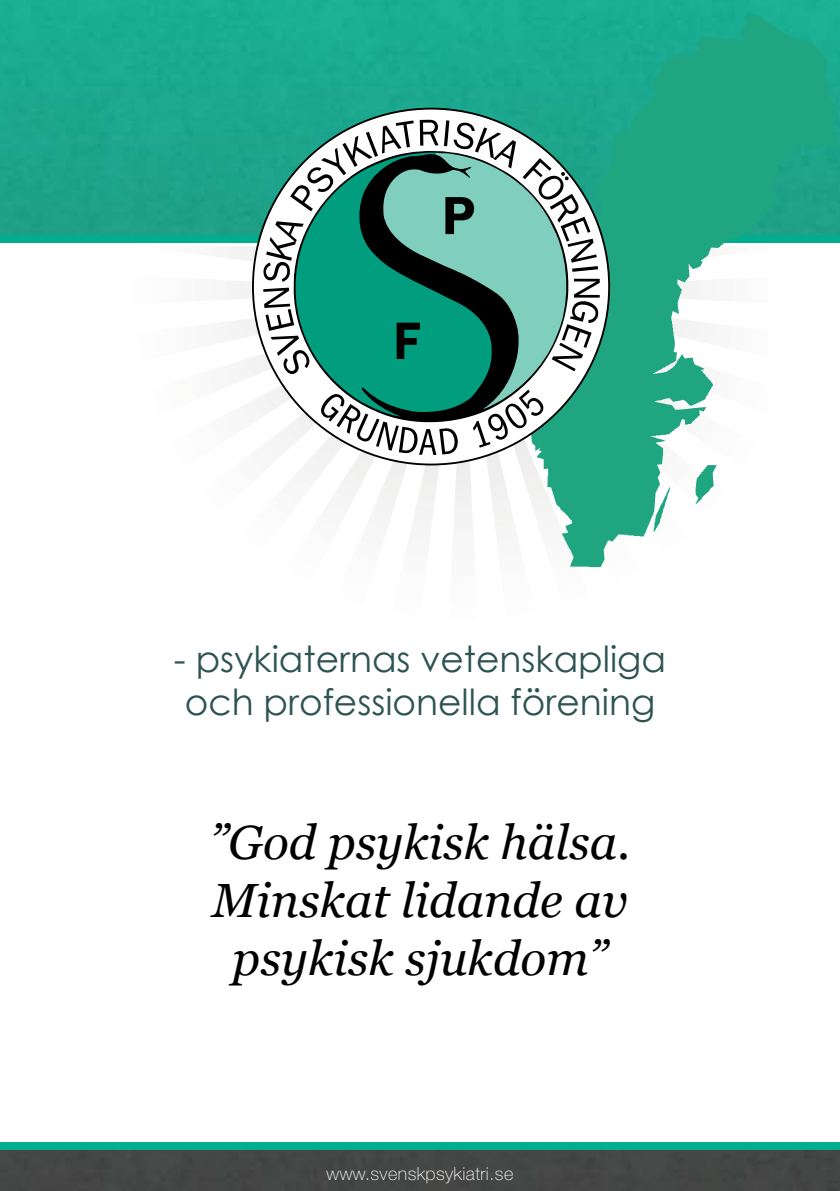
<style>
.page{position:relative;width:840px;height:1191px;background:#fff}
.page>*{position:absolute;margin:0;border:0;box-sizing:border-box;transform-origin:0 0}
.t1{font:italic 48px/57.6px "Georgia";color:#000;text-align:center}
.t2{font:36px/43.2px "Century Gothic";color:#2d5352;text-align:center}
.t3{font:100 18px "Helvetica Neue";letter-spacing:.025em;color:#fff}
</style>
<div class="page">
<img style="left:0;top:0;width:839px;height:1191px">
<img style="left:0;top:243px;width:839px;height:898px">
<img style="left:120px;top:247px;width:647px;height:387px">
<img style="left:551px;top:16px;width:195px;height:266px">
<div style="left:253px;top:109px;width:355px;height:355px;background:#fff;border-radius:50%"></div>
<svg style="left:318px;top:428px;width:140px;height:27px"></svg>
<svg style="left:473px;top:428px;width:72px;height:20px"></svg>
<svg style="left:293px;top:146px;width:277px;height:282px"></svg>
<svg style="left:492px;top:153px;width:77px;height:256px;fill:#80cebe"></svg>
<svg style="left:286px;top:152px;width:206px;height:264px;background:#2b937e"></svg>
<svg style="left:396px;top:323px;width:24px;height:36px"></svg>
<svg style="left:445px;top:197px;width:29px;height:37px"></svg>
<svg style="left:263px;top:288px;width:47px;height:87px"></svg>
<svg style="left:263px;top:221px;width:40px;height:61px"></svg>
<svg style="left:290px;top:120px;width:123px;height:91px"></svg>
<svg style="left:419px;top:120px;width:96px;height:48px"></svg>
<svg style="left:522px;top:158px;width:75px;height:114px"></svg>
<svg style="left:551px;top:279px;width:48px;height:92px"></svg>
<p class="t2" style="left:174px;top:637px;width:493px">- psykiaternas vetenskapliga och professionella förening</p>
<h1 class="t1" style="left:209px;top:814px;width:422px">”God psykisk hälsa.<br>Minskat lidande av psykisk sjukdom”</h1>
<p class="t3" style="left:326px;top:1163px;width:188px">www.svenskpsykiatri.se</p>
</div>
